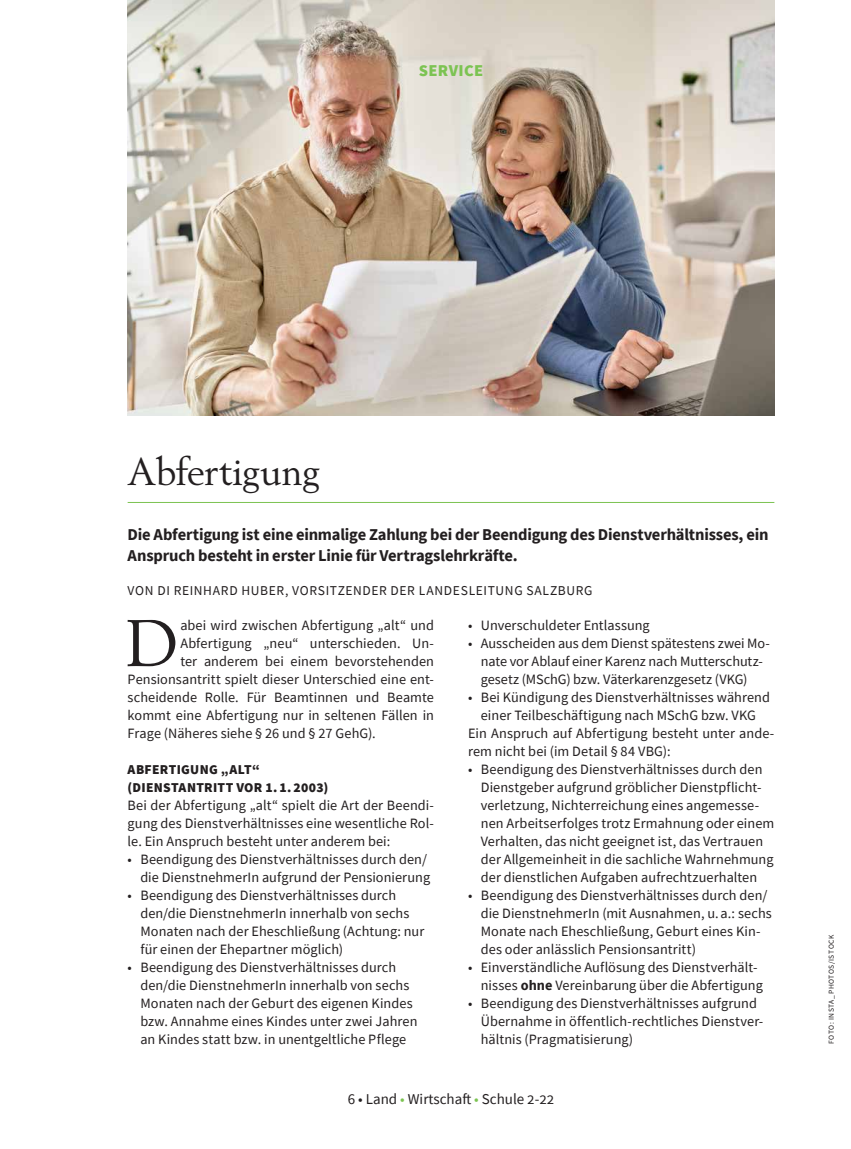
<style>
.page{position:relative;width:851px;height:1149px;background:#fff}
.page>*{position:absolute;margin:0;border:0;box-sizing:border-box;transform-origin:0 0}
.t1{font:65.1px "Berling";color:#231f20}
.t2{font:37.5px "Berling";letter-spacing:-.005em;color:#231f20}
.t3{font:700 16.5px/21px "Source Sans Pro";letter-spacing:-.01em;color:#231f20}
.t4{font:900 16.5px "Source Sans Pro";letter-spacing:.02em;color:#7cc352}
.t5{font:15px "Source Sans Pro";color:#231f20}
.t6{font:14.25px/18px "Source Sans Pro";letter-spacing:.005em;color:#231f20}
.t7{font:13.5px "Source Sans Pro";letter-spacing:.05em;color:#231f20}
.t8{font:900 13.5px/18px "Source Sans Pro";letter-spacing:.025em;color:#231f20}
.t9{font:7.5px "Source Sans Pro";letter-spacing:.065em;color:#231f20}
.s1{font-weight:700}
.s2{color:#7cc352}
</style>
<div class="page">
<hr style="left:128px;top:502px;width:646px;height:1px;background:#7cc352">
<img style="left:128px;top:0;width:646px;height:415px">
<p class="t4" style="left:418px;top:59px;width:66px">SERVICE</p>
<h2 class="t2" style="left:128px;top:449px;width:194px">Abfertigung</h2>
<p class="t3" style="left:128px;top:523px;width:642px">Die Abfertigung ist eine einmalige Zahlung bei der Beendigung des Dienstverhältnisses, ein<br>Anspruch besteht in erster Linie für Vertragslehrkräfte.</p>
<p class="t7" style="left:128px;top:581px;width:466px">VON DI REINHARD HUBER, VORSITZENDER DER LANDESLEITUNG SALZBURG</p>
<h1 class="t1" style="left:125px;top:603px;width:56px">D</h1>
<p class="t6" style="left:180px;top:616px;width:255px">abei wird zwischen Abfertigung „alt“ und</p>
<p class="t6" style="left:468px;top:616px;width:183px">• Unverschuldeter Entlassung</p>
<p class="t6" style="left:480px;top:634px;width:291px;text-indent:-13px">• Ausscheiden aus dem Dienst spätestens zwei Mo&shy;nate vor Ablauf einer Karenz nach Mutterschutz&shy;gesetz (MSchG) bzw. Väterkarenzgesetz (VKG)</p>
<p class="t6" style="left:468px;top:688px;width:303px">• Bei Kündigung des Dienstverhältnisses während</p>
<p class="t6" style="left:480px;top:706px;width:277px">einer Teilbeschäftigung nach MSchG bzw. VKG</p>
<p class="t6" style="left:468px;top:724px;width:308px">Ein Anspruch auf Abfertigung besteht unter ande-</p>
<p class="t6" style="left:468px;top:742px;width:204px">rem nicht bei (im Detail § 84 VBG):</p>
<p class="t6" style="left:480px;top:760px;width:295px;text-indent:-13px">• Beendigung des Dienstverhältnisses durch den Dienstgeber aufgrund gröblicher Dienstpflicht&shy;verletzung, Nichterreichung eines angemesse&shy;nen Arbeitserfolges trotz Ermahnung oder einem Verhalten, das nicht geeignet ist, das Vertrauen der Allgemeinheit in die sachliche Wahrnehmung der dienstlichen Aufgaben aufrechtzuerhalten</p>
<p class="t6" style="left:480px;top:886px;width:292px;text-indent:-13px">• Beendigung des Dienstverhältnisses durch den/ die DienstnehmerIn (mit Ausnahmen, u.a.: sechs Monate nach Eheschließung, Geburt eines Kin&shy;des oder anlässlich Pensionsantritt)</p>
<p class="t6" style="left:480px;top:958px;width:283px;text-indent:-13px">• Einverständliche Auflösung des Dienstverhält&shy;nisses <span class="s1">ohne</span> Vereinbarung über die Abfertigung</p>
<p class="t6" style="left:480px;top:994px;width:284px;text-indent:-13px">• Beendigung des Dienstverhältnisses aufgrund<br>Übernahme in öffentlich-rechtliches Dienstver&shy;hältnis (Pragmatisierung)</p>
<p class="t6" style="left:180px;top:634px;width:255px">Abfertigung „neu“ unterschieden. Un-</p>
<p class="t6" style="left:180px;top:652px;width:255px">ter anderem bei einem bevorstehenden</p>
<p class="t6" style="left:128px;top:670px;width:308px">Pensionsantritt spielt dieser Unterschied eine ent-</p>
<p class="t6" style="left:128px;top:688px;width:308px">scheidende Rolle. Für Beamtinnen und Beamte</p>
<p class="t6" style="left:128px;top:706px;width:308px">kommt eine Abfertigung nur in seltenen Fällen in</p>
<p class="t6" style="left:128px;top:724px;width:250px">Frage (Näheres siehe § 26 und § 27 GehG).</p>
<p class="t8" style="left:128px;top:760px;width:202px">ABFERTIGUNG „ALT“ (DIENSTANTRITT VOR 1. 1. 2003)</p>
<p class="t6" style="left:128px;top:796px;width:308px;text-align:justify">Bei der Abfertigung „alt“ spielt die Art der Beendi&shy;gung des Dienstverhältnisses eine wesentliche Rol&shy;le. Ein Anspruch besteht unter anderem bei:</p>
<p class="t6" style="left:128px;top:850px;width:304px;text-align:right">• Beendigung des Dienstverhältnisses durch den/ die DienstnehmerIn aufgrund der Pensionierung</p>
<p class="t6" style="left:140px;top:886px;width:285px;text-indent:-13px">• Beendigung des Dienstverhältnisses durch den/die DienstnehmerIn innerhalb von sechs Monaten nach der Eheschließung (Achtung: nur für einen der Ehepartner möglich)</p>
<p class="t6" style="left:140px;top:958px;width:278px;text-indent:-13px">• Beendigung des Dienstverhältnisses durch den/die DienstnehmerIn innerhalb von sechs Monaten nach der Geburt des eigenen Kindes bzw. Annahme eines Kindes unter zwei Jahren an Kindes statt bzw. in unentgeltliche Pflege</p>
<p class="t5" style="left:348px;top:1088px;width:208px">6 • Land <span class="s2">•</span> Wirtschaft <span class="s2">•</span> Schule 2-22</p>
<p class="t9" style="left:826px;top:1043px;width:111px;rotate:-90deg">FOTO: INSTA_PHOTOS/ISTOCK</p>
</div>
